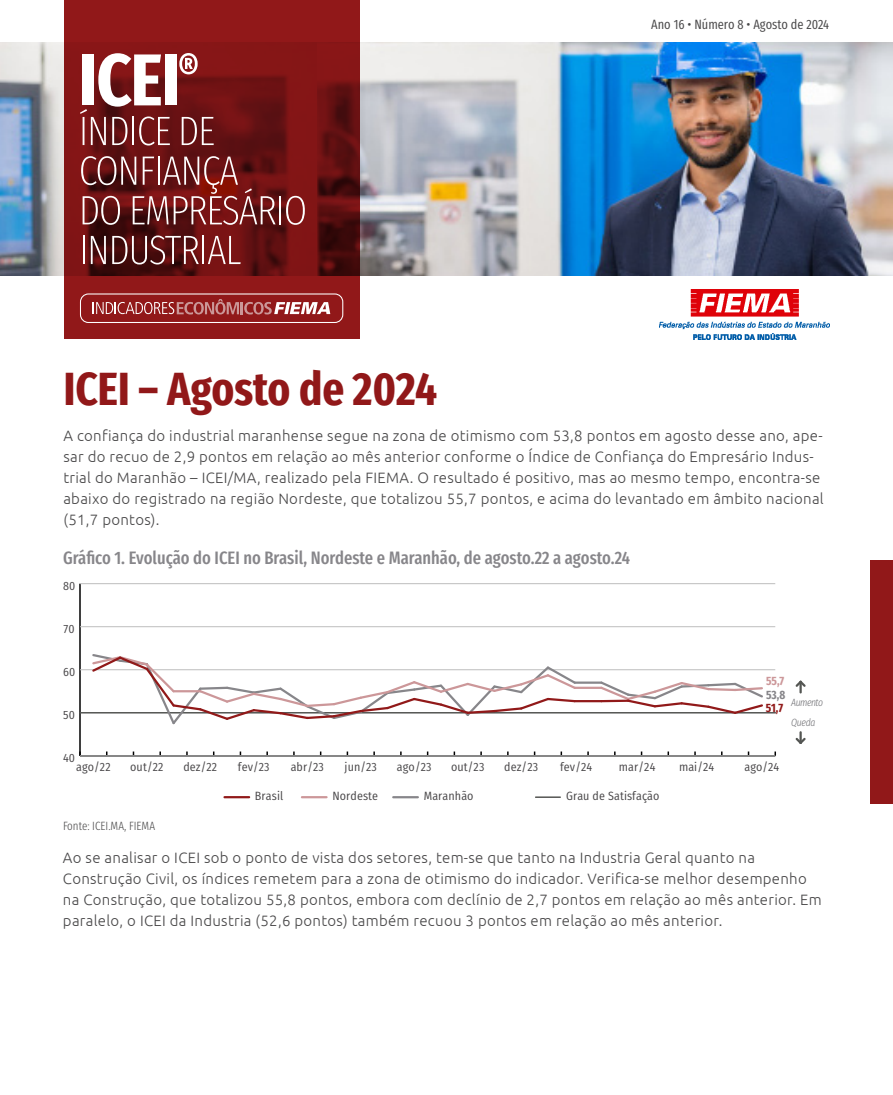
<style>
.page{position:relative;width:893px;height:1095px;background:#fff}
.page>*{position:absolute;margin:0;border:0;box-sizing:border-box;transform-origin:0 0}
.Título{font:700 46.5px "Fira Sans Compressed";color:#911819}
.t1{font:500 18px "Fira Sans Compressed";color:#87868a}
.Intertítulo{font:300 15px/21px "Ubuntu";letter-spacing:.02em;color:#494849}
.t2{font:13.5px "Fira Sans Compressed";color:#494849}
.t3{font:700 12.15px "Fira Sans Compressed";color:#911919}
.t4{font:12px "Fira Sans Condensed";letter-spacing:.01em;color:#484648}
.Legenda{font:300 12px "Fira Sans Compressed";color:#494849}
.t5{font:700 12px "Fira Sans Compressed";color:#87868a}
.t6{font:700 12px "Fira Sans Compressed";color:#cc9799}
.t7{font:italic 300 10.5px "Fira Sans Compressed";letter-spacing:-.045em;color:#717175}
</style>
<div class="page">
<div style="left:870px;top:560px;width:23px;height:244px;background:#911819"></div>
<img style="left:0;top:43px;width:893px;height:232px">
<svg style="left:64px;top:0;width:295px;height:339px;background:#7b1415"></svg>
<div style="left:80px;top:293px;width:263px;height:30px;border:1px solid #fff;border-radius:8px"></div>
<svg style="left:93px;top:299px;width:237px;height:15px;background:#af595a"></svg>
<div style="left:165px;top:54px;width:11px;height:51px;background:#fff"></div>
<svg style="left:179px;top:53px;width:19px;height:21px"></svg>
<svg style="left:80px;top:53px;width:90px;height:93px"></svg>
<svg style="left:182px;top:117px;width:32px;height:28px"></svg>
<svg style="left:81px;top:156px;width:195px;height:69px;background:#803939"></svg>
<hr style="left:279px;top:196px;width:2px;height:28px;background:#fff">
<svg style="left:286px;top:196px;width:19px;height:29px"></svg>
<svg style="left:83px;top:236px;width:1px;height:28px"></svg>
<svg style="left:91px;top:236px;width:15px;height:28px"></svg>
<svg style="left:112px;top:236px;width:87px;height:29px;background:#764142"></svg>
<hr style="left:202px;top:236px;width:2px;height:28px;background:#fff">
<svg style="left:208px;top:236px;width:33px;height:28px"></svg>
<img style="left:660px;top:290px;width:170px;height:50px">
<svg style="left:795px;top:681px;width:11px;height:12px"></svg>
<svg style="left:795px;top:731px;width:11px;height:13px"></svg>
<hr style="left:536px;top:796px;width:24px;height:2px;background:#545653">
<hr style="left:302px;top:796px;width:25px;height:2px;background:#cc9799">
<hr style="left:224px;top:796px;width:25px;height:2px;background:#911919">
<hr style="left:393px;top:796px;width:25px;height:2px;background:#87868a">
<hr style="left:80px;top:755px;width:695px;height:2px;background:#000">
<hr style="left:79px;top:584px;width:2px;height:172px;background:#000">
<hr style="left:80px;top:755px;width:695px;height:1px;background:#bebebe">
<hr style="left:80px;top:712px;width:695px;height:2px;background:#545653">
<hr style="left:80px;top:669px;width:695px;height:1px;background:#bebebe">
<hr style="left:80px;top:626px;width:695px;height:1px;background:#bebebe">
<hr style="left:80px;top:583px;width:695px;height:1px;background:#bebebe">
<hr style="left:575px;top:682px;width:26px;height:2px;background:#87868a">
<hr style="left:575px;top:687px;width:26px;height:2px;background:#cc9799">
<svg style="left:90px;top:654px;width:488px;height:71px"></svg>
<hr style="left:575px;top:700px;width:26px;height:2px;background:#911919">
<svg style="left:598px;top:681px;width:167px;height:33px"></svg>
<p class="t2" style="left:651px;top:14px;width:179px">Ano 16 • Número 8 • Agosto de 2024</p>
<p class="Título" style="left:64px;top:350px;width:375px">ICEI – Agosto de 2024</p>
<p class="Intertítulo" style="left:63px;top:425px;width:762px">A confiança do industrial maranhense segue na zona de otimismo com 53,8 pontos em agosto desse ano, ape&shy;sar do recuo de 2,9 pontos em relação ao mês anterior conforme o Índice de Confiança do Empresário Indus&shy;trial do Maranhão – ICEI/MA, realizado pela FIEMA. O resultado é positivo, mas ao mesmo tempo, encontra-se abaixo do registrado na região Nordeste, que totalizou 55,7 pontos, e acima do levantado em âmbito nacional (51,7 pontos).</p>
<p class="t1" style="left:63px;top:544px;width:569px">Gráfico 1. Evolução do ICEI no Brasil, Nordeste e Maranhão, de agosto.22 a agosto.24</p>
<p class="t4" style="left:63px;top:577px;width:14px">80</p>
<p class="t4" style="left:64px;top:620px;width:13px">70</p>
<p class="t4" style="left:63px;top:663px;width:14px">60</p>
<p class="t4" style="left:63px;top:706px;width:13px">50</p>
<p class="t6" style="left:766px;top:670px;width:20px">55,7</p>
<p class="t5" style="left:766px;top:685px;width:21px">53,8</p>
<p class="t7" style="left:791px;top:695px;width:34px">Aumento</p>
<p class="t3" style="left:766px;top:697px;width:19px">51,7</p>
<p class="t7" style="left:791px;top:715px;width:26px">Queda</p>
<p class="t4" style="left:63px;top:749px;width:14px">40</p>
<p class="t4" style="left:76px;top:757px;width:36px">ago/22</p>
<p class="t4" style="left:130px;top:757px;width:35px">out/22</p>
<p class="t4" style="left:183px;top:757px;width:35px">dez/22</p>
<p class="t4" style="left:238px;top:757px;width:33px">fev/23</p>
<p class="t4" style="left:291px;top:757px;width:35px">abr/23</p>
<p class="t4" style="left:345px;top:757px;width:34px">jun/23</p>
<p class="t4" style="left:397px;top:757px;width:36px">ago/23</p>
<p class="t4" style="left:451px;top:757px;width:35px">out/23</p>
<p class="t4" style="left:504px;top:757px;width:35px">dez/23</p>
<p class="t4" style="left:560px;top:757px;width:34px">fev/24</p>
<p class="t4" style="left:619px;top:757px;width:38px">mar/24</p>
<p class="t4" style="left:679px;top:757px;width:37px">mai/24</p>
<p class="t4" style="left:744px;top:757px;width:37px">ago/24</p>
<p class="Legenda" style="left:63px;top:817px;width:94px">Fonte: ICEI.MA, FIEMA</p>
<p class="t4" style="left:255px;top:787px;width:30px">Brasil</p>
<p class="t4" style="left:332px;top:787px;width:47px">Nordeste</p>
<p class="t4" style="left:424px;top:787px;width:51px">Maranhão</p>
<p class="t4" style="left:566px;top:787px;width:95px">Grau de Satisfação</p>
<p class="Intertítulo" style="left:63px;top:847px;width:760px">Ao se analisar o ICEI sob o ponto de vista dos setores, tem-se que tanto na Industria Geral quanto na Construção Civil, os índices remetem para a zona de otimismo do indicador. Verifica-se melhor desempenho na Construção, que totalizou 55,8 pontos, embora com declínio de 2,7 pontos em relação ao mês anterior. Em paralelo, o ICEI da Industria (52,6 pontos) também recuou 3 pontos em relação ao mês anterior.</p>
</div>
